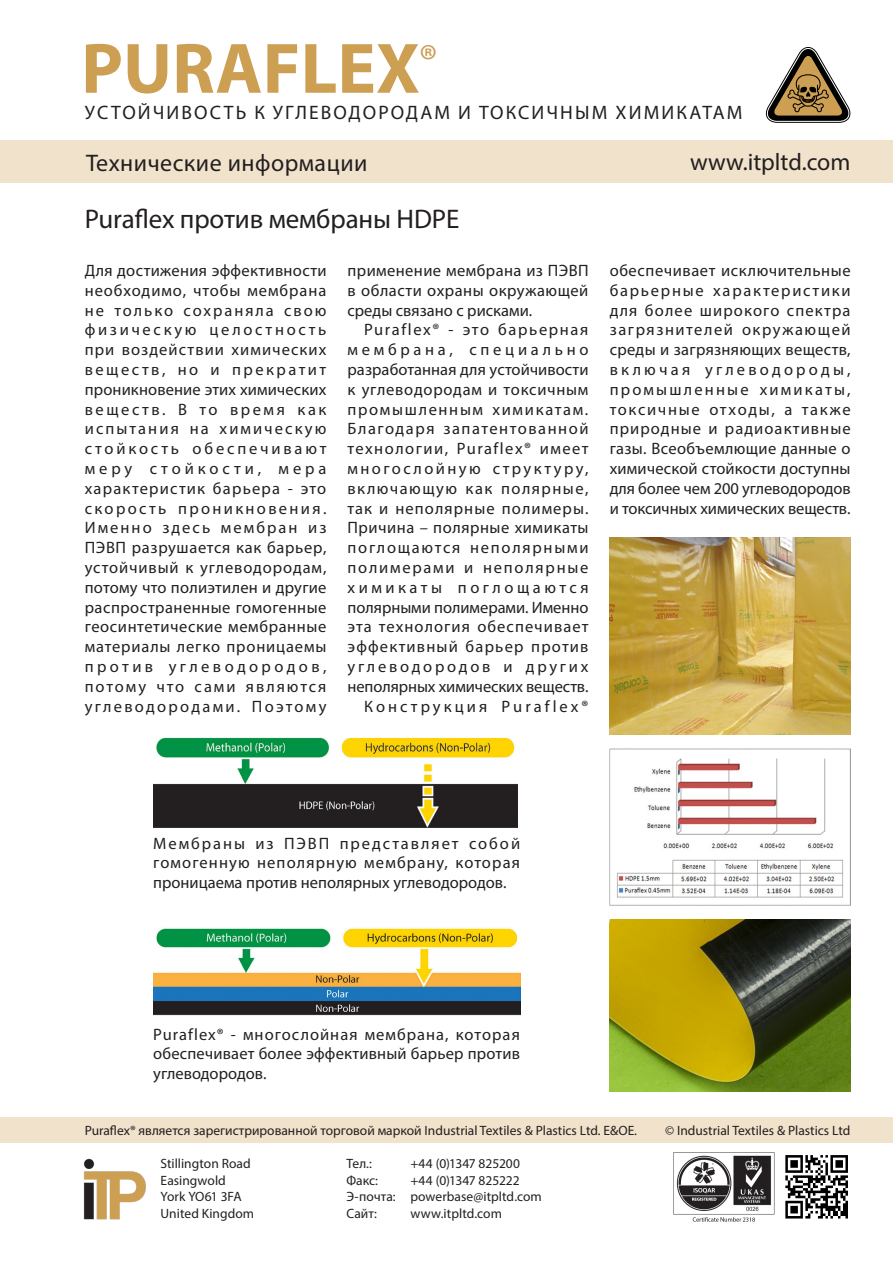
<style>
.page{position:relative;width:893px;height:1263px;background:#fff}
.page>*{position:absolute;margin:0;border:0;box-sizing:border-box;transform-origin:0 0}
.t1{font:700 72px "Myriad Pro";color:#cc9f53}
.t2{font:27px "Myriad Pro";letter-spacing:-.005em;color:#231f20}
.fact-box-body{font:24px "Myriad Pro";letter-spacing:.02em;color:#231f20}
.fact-box-body-2{font:24px "Myriad Pro";color:#231f20}
.t3{font:19.5px "Myriad Pro";letter-spacing:.11em;color:#231f20}
.body{font:16.5px/19.8px "Myriad Pro";letter-spacing:.01em;color:#231f20;text-align:justify}
.body-2{font:16.5px "Myriad Pro";letter-spacing:.185em;color:#231f20}
.t4{font:13.5px "Myriad Pro";color:#231f20}
</style>
<div class="page">
<div style="left:0;top:1117px;width:893px;height:26px;background:#f0e2cb"></div>
<img style="left:83px;top:1158px;width:63px;height:61px">
<img style="left:673px;top:1152px;width:102px;height:69px">
<img style="left:785px;top:1155px;width:63px;height:64px">
<div style="left:0;top:140px;width:893px;height:42px;background:#f0e2cb"></div>
<img style="left:610px;top:920px;width:241px;height:171px">
<img style="left:610px;top:537px;width:241px;height:198px">
<img style="left:153px;top:737px;width:364px;height:90px">
<img style="left:610px;top:749px;width:240px;height:156px">
<img style="left:153px;top:928px;width:367px;height:88px">
<svg style="left:765px;top:47px;width:86px;height:76px"></svg>
<p class="t1" style="left:81px;top:22px;width:358px">PURAFLEX<sup>®</sup></p>
<p class="t3" style="left:85px;top:101px;width:659px">УСТОЙЧИВОСТЬ К УГЛЕВОДОРОДАМ И ТОКСИЧНЫМ ХИМИКАТАМ</p>
<p class="fact-box-body" style="left:86px;top:148px;width:283px">Технические информации</p>
<p class="t2" style="left:85px;top:202px;width:376px">Puraflex против мембраны HDPE</p>
<p class="body" style="left:348px;top:260px;width:243px">применение мембрана из ПЭВП в области охраны окружающей среды связано с рисками.</p>
<p class="body" style="left:348px;top:320px;width:243px;text-indent:16px">Puraflex® - это барьерная мембрана, специально разработанная для устойчивости к углеводородам и токсичным промышленным химикатам.<br>Благодаря запатентованной технологии, Puraflex® имеет многослойную структуру, включающую как полярные, так и неполярные полимеры.<br>Причина – полярные химикаты поглощаются неполярными полимерами и неполярные химикаты поглощаются полярными полимерами. Именно эта технология обеспечивает эффективный барьер против углеводородов и других неполярных химических веществ.</p>
<p class="body-2" style="left:364px;top:696px;width:226px">Конструкция Puraflex®</p>
<p class="body" style="left:85px;top:260px;width:243px">Для достижения эффективности необходимо, чтобы мембрана не только сохраняла свою физическую целостность при воздействии химических веществ, но и прекратит проникновение этих химических веществ. В то время как испытания на химическую стойкость обеспечивают меру стойкости, мера характеристик барьера - это скорость проникновения.<br>Именно здесь мембран из ПЭВП разрушается как барьер, устойчивый к углеводородам, потому что полиэтилен и другие распространенные гомогенные геосинтетические мембранные материалы легко проницаемы против углеводородов, потому что сами являются углеводородами. Поэтому</p>
<p class="fact-box-body-2" style="left:690px;top:147px;width:162px">www.itpltd.com</p>
<p class="body" style="left:610px;top:260px;width:243px">обеспечивает исключительные барьерные характеристики для более широкого спектра загрязнителей окружающей среды и загрязняющих веществ, включая углеводороды, промышленные химикаты, токсичные отходы, а также природные и радиоактивные газы. Всеобъемлющие данные о химической стойкости доступны для более чем 200 углеводородов и токсичных химических веществ.</p>
<p class="body" style="left:153px;top:833px;width:368px">Мембраны из ПЭВП представляет собой гомогенную неполярную мембрану, которая проницаема против неполярных углеводородов.</p>
<p class="body" style="left:153px;top:1024px;width:368px">Puraflex® - многослойная мембрана, которая обеспечивает более эффективный барьер против углеводородов.</p>
<p class="t4" style="left:85px;top:1122px;width:554px">Puraflex® является зарегистрированной торговой маркой Industrial Textiles &amp; Plastics Ltd. E&amp;OE.</p>
<p class="t4" style="left:665px;top:1122px;width:187px">© Industrial Textiles &amp; Plastics Ltd</p>
<p class="t4" style="left:161px;top:1155px;width:92px">Stillington Road</p>
<p class="t4" style="left:161px;top:1172px;width:67px">Easingwold</p>
<p class="t4" style="left:161px;top:1188px;width:83px">York YO61 3FA</p>
<p class="t4" style="left:161px;top:1205px;width:95px">United Kingdom</p>
<p class="t4" style="left:347px;top:1155px;width:27px">Тел.:</p>
<p class="t4" style="left:410px;top:1155px;width:111px">+44 (0)1347 825200</p>
<p class="t4" style="left:347px;top:1172px;width:33px">Факс:</p>
<p class="t4" style="left:410px;top:1172px;width:111px">+44 (0)1347 825222</p>
<p class="t4" style="left:347px;top:1188px;width:197px">Э-почта: powerbase@itpltd.com</p>
<p class="t4" style="left:347px;top:1205px;width:32px">Сайт:</p>
<p class="t4" style="left:410px;top:1205px;width:93px">www.itpltd.com</p>
</div>
